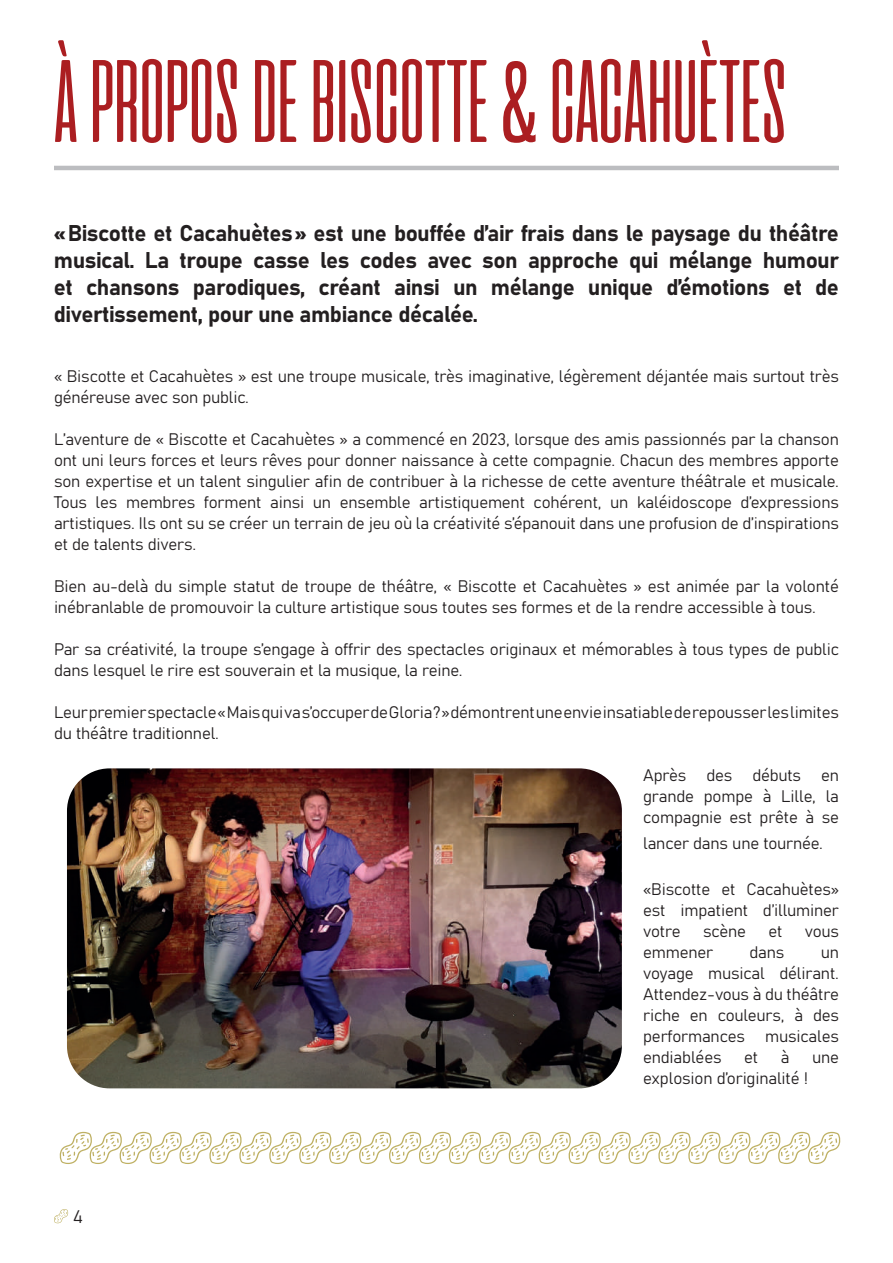
<style>
.page{position:relative;width:893px;height:1263px;background:#fff}
.page>*{position:absolute;margin:0;border:0;box-sizing:border-box;transform-origin:0 0}
.t1{font:300 117px "Cinematografica";color:#ab1e21}
.t2{font:22.5px/27px "Bahnschrift";letter-spacing:-.02em;color:#231f20;text-align:justify}
.t3{font:18px "Bahnschrift";color:#231f20}
.t4{font:16.5px/21px "Bahnschrift";letter-spacing:-.01em;color:#231f20}
.s1{font-family:"Steelfish Rg";font-weight:400;font-size:97.5px}
</style>
<div class="page">
<img style="left:67px;top:768px;width:555px;height:320px">
<hr style="left:54px;top:166px;width:785px;height:4px;background:#bcbdc0">
<svg style="left:59px;top:1132px;width:782px;height:32px"></svg>
<svg style="left:54px;top:1209px;width:15px;height:14px"></svg>
<h1 class="t1" style="left:54px;top:40px;width:734px">À PROPOS DE BISCOTTE <span class="s1">&amp;</span> CACAHUÈTES</h1>
<p class="t2" style="left:54px;top:218px;width:786px">« Biscotte et Cacahuètes » est une bouffée d’air frais dans le paysage du théâtre musical. La troupe casse les codes avec son approche qui mélange humour et chansons parodiques, créant ainsi un mélange unique d’émotions et de divertissement, pour une ambiance décalée.</p>
<p class="t4" style="left:54px;top:365px;width:786px">« Biscotte et Cacahuètes » est une troupe musicale, très imaginative, légèrement déjantée mais surtout très généreuse avec son public.</p>
<p class="t4" style="left:54px;top:428px;width:787px;text-align:justify">L’aventure de « Biscotte et Cacahuètes » a commencé en 2023, lorsque des amis passionnés par la chanson ont uni leurs forces et leurs rêves pour donner naissance à cette compagnie. Chacun des membres apporte son expertise et un talent singulier afin de contribuer à la richesse de cette aventure théâtrale et musicale.<br>Tous les membres forment ainsi un ensemble artistiquement cohérent, un kaléidoscope d’expressions artistiques. Ils ont su se créer un terrain de jeu où la créativité s’épanouit dans une profusion de d’inspirations et de talents divers.</p>
<p class="t4" style="left:54px;top:575px;width:786px">Bien au-delà du simple statut de troupe de théâtre, « Biscotte et Cacahuètes » est animée par la volonté inébranlable de promouvoir la culture artistique sous toutes ses formes et de la rendre accessible à tous.</p>
<p class="t4" style="left:54px;top:638px;width:786px">Par sa créativité, la troupe s’engage à offrir des spectacles originaux et mémorables à tous types de public dans lesquel le rire est souverain et la musique, la reine.</p>
<p class="t4" style="left:54px;top:701px;width:786px">Leur premier spectacle « Mais qui va s’occuper de Gloria ? » démontrent une envie insatiable de repousser les limites du théâtre traditionnel.</p>
<p class="t4" style="left:643px;top:764px;width:197px;text-align:justify">Après des débuts en grande pompe à Lille, la compagnie est prête à se</p>
<p class="t4" style="left:643px;top:831px;width:181px">lancer dans une tournée.</p>
<p class="t4" style="left:643px;top:878px;width:197px;text-align:justify">«Biscotte et Cacahuètes» est impatient d’illuminer votre</p>
<p class="t4" style="left:703px;top:920px;width:45px">scène</p>
<p class="t4" style="left:768px;top:920px;width:16px">et</p>
<p class="t4" style="left:805px;top:920px;width:36px">vous</p>
<p class="t4" style="left:643px;top:941px;width:72px">emmener</p>
<p class="t4" style="left:749px;top:941px;width:36px">dans</p>
<p class="t4" style="left:643px;top:941px;width:197px;text-align:justify;text-indent:178px">un voyage musical délirant.<br>Attendez-vous à du théâtre riche en couleurs, à des performances musicales endiablées</p>
<p class="t4" style="left:744px;top:1046px;width:16px">et</p>
<p class="t4" style="left:781px;top:1046px;width:10px">à</p>
<p class="t4" style="left:812px;top:1046px;width:28px">une</p>
<p class="t4" style="left:643px;top:1067px;width:167px">explosion d’originalité !</p>
<p class="t3" style="left:73px;top:1203px;width:12px">4</p>
</div>
